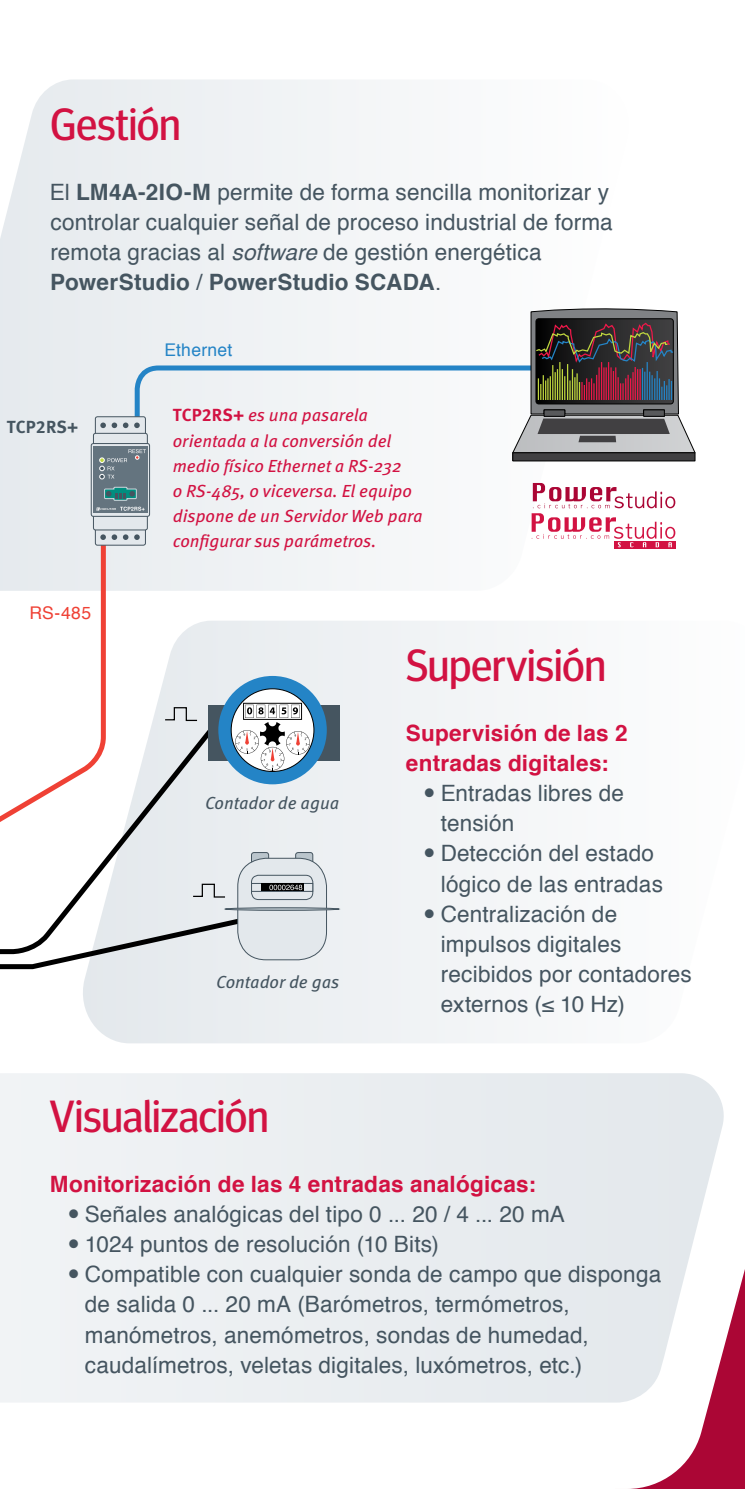
<style>
.page{position:relative;width:745px;height:1489px;background:#fff}
.page>*{position:absolute;margin:0;border:0;box-sizing:border-box;transform-origin:0 0}
.t1{font:45px "Meta Head OT";letter-spacing:-.005em;color:#d21242}
.t2{font:22.5px/30px "Helvetica";letter-spacing:.01em;color:#455560}
.t3{font:700 22.5px/30px "Helvetica";letter-spacing:.01em;color:#d21242}
.t4{font:italic 17.5px/25px "Meta Pro";color:#d21242}
.t5{font:italic 17.5px "Meta Pro";color:#455560}
.t6{font:17.5px "Helvetica";letter-spacing:.015em;color:#2484c6}
.t7{font:700 17.5px "Meta Pro";letter-spacing:.005em;color:#455560}
.t8{font:17.5px "Helvetica";color:#ef4135}
.s1{font-weight:700}
.s2{font-style:italic}
.s3{font-weight:700;font-style:normal}
</style>
<div class="page">
<svg style="left:614px;top:1273px;width:130px;height:215px"></svg>
<div style="left:0;top:1073px;width:725px;height:329px;background:#ebeef1"></div>
<div style="left:0;top:79px;width:381px;height:226px;background:#eef1f3"></div>
<svg style="left:83px;top:838px;width:436px;height:205px;fill:#eff2f4"></svg>
<svg style="left:61px;top:838px;width:158px;height:76px"></svg>
<svg style="left:0;top:914px;width:248px;height:57px"></svg>
<div style="left:251px;top:852px;width:17px;height:11px;background:#bac5cc;border-radius:2px"></div>
<div style="left:251px;top:852px;width:18px;height:11px;border:1px solid #455560;border-radius:2px"></div>
<svg style="left:295px;top:852px;width:17px;height:11px"></svg>
<div style="left:295px;top:852px;width:18px;height:11px;border:1px solid #455560;border-radius:2px"></div>
<div style="left:237px;top:858px;width:89px;height:101px;background:#e3e8ec;border-radius:28px"></div>
<div style="left:237px;top:858px;width:89px;height:102px;border:1px solid #455560;border-radius:28px"></div>
<div style="left:225px;top:907px;width:114px;height:3px;border:1px solid #455560;border-radius:50%"></div>
<div style="left:251px;top:875px;width:62px;height:24px;border:1px solid #455560;border-radius:7px"></div>
<div style="left:251px;top:883px;width:62px;height:8px;background:#e3e8ec;border:1px solid #455560"></div>
<div style="left:261px;top:883px;width:42px;height:8px;background:#000"></div>
<svg style="left:269px;top:884px;width:33px;height:6px"></svg>
<svg style="left:192px;top:883px;width:34px;height:15px"></svg>
<svg style="left:0;top:305px;width:695px;height:533px"></svg>
<svg style="left:425px;top:848px;width:8px;height:9px"></svg>
<svg style="left:425px;top:908px;width:8px;height:9px"></svg>
<svg style="left:69px;top:1209px;width:9px;height:9px"></svg>
<svg style="left:69px;top:1239px;width:9px;height:9px"></svg>
<svg style="left:69px;top:1269px;width:9px;height:9px"></svg>
<h1 class="t1" style="left:50px;top:98px;width:132px">Gestión</h1>
<p class="t2" style="left:50px;top:178px;width:564px">El <span class="s1">LM4A-2IO-M</span> permite de forma sencilla monitorizar y controlar cualquier señal de proceso industrial de forma remota gracias al <span class="s2">software</span> de gestión energética <span class="s1">PowerStudio</span> / <span class="s1">PowerStudio SCADA</span>.</p>
<p class="t7" style="left:7px;top:413px;width:73px">TCP2RS+</p>
<p class="t8" style="left:30px;top:599px;width:63px">RS-485</p>
<p class="t6" style="left:164px;top:337px;width:69px">Ethernet</p>
<p class="t4" style="left:173px;top:402px;width:251px"><span class="s3">TCP2RS+</span> es una pasarela orientada a la conversión del medio físico Ethernet a RS-232<br>o RS-485, o viceversa. El equipo dispone de un Servidor Web para configurar sus parámetros.</p>
<p class="t5" style="left:205px;top:790px;width:135px">Contador de agua</p>
<p class="t5" style="left:216px;top:968px;width:125px">Contador de gas</p>
<h1 class="t1" style="left:405px;top:639px;width:202px">Supervisión</h1>
<p class="t3" style="left:405px;top:718px;width:223px">Supervisión de las 2 entradas digitales:</p>
<p class="t2" style="left:440px;top:779px;width:252px">Entradas libres de tensión<br>Detección del estado lógico de las entradas<br>Centralización de impulsos digitales recibidos por contadores externos (≤ 10 Hz)</p>
<h1 class="t1" style="left:50px;top:1090px;width:220px">Visualización</h1>
<p class="t3" style="left:50px;top:1169px;width:487px">Monitorización de las 4 entradas analógicas:</p>
<p class="t2" style="left:85px;top:1199px;width:577px">Señales analógicas del tipo 0 ... 20 / 4 ... 20 mA<br>1024 puntos de resolución (10 Bits)<br>Compatible con cualquier sonda de campo que disponga de salida 0 ... 20 mA (Barómetros, termómetros, manómetros, anemómetros, sondas de humedad, caudalímetros, veletas digitales, luxómetros, etc.)</p>
</div>
